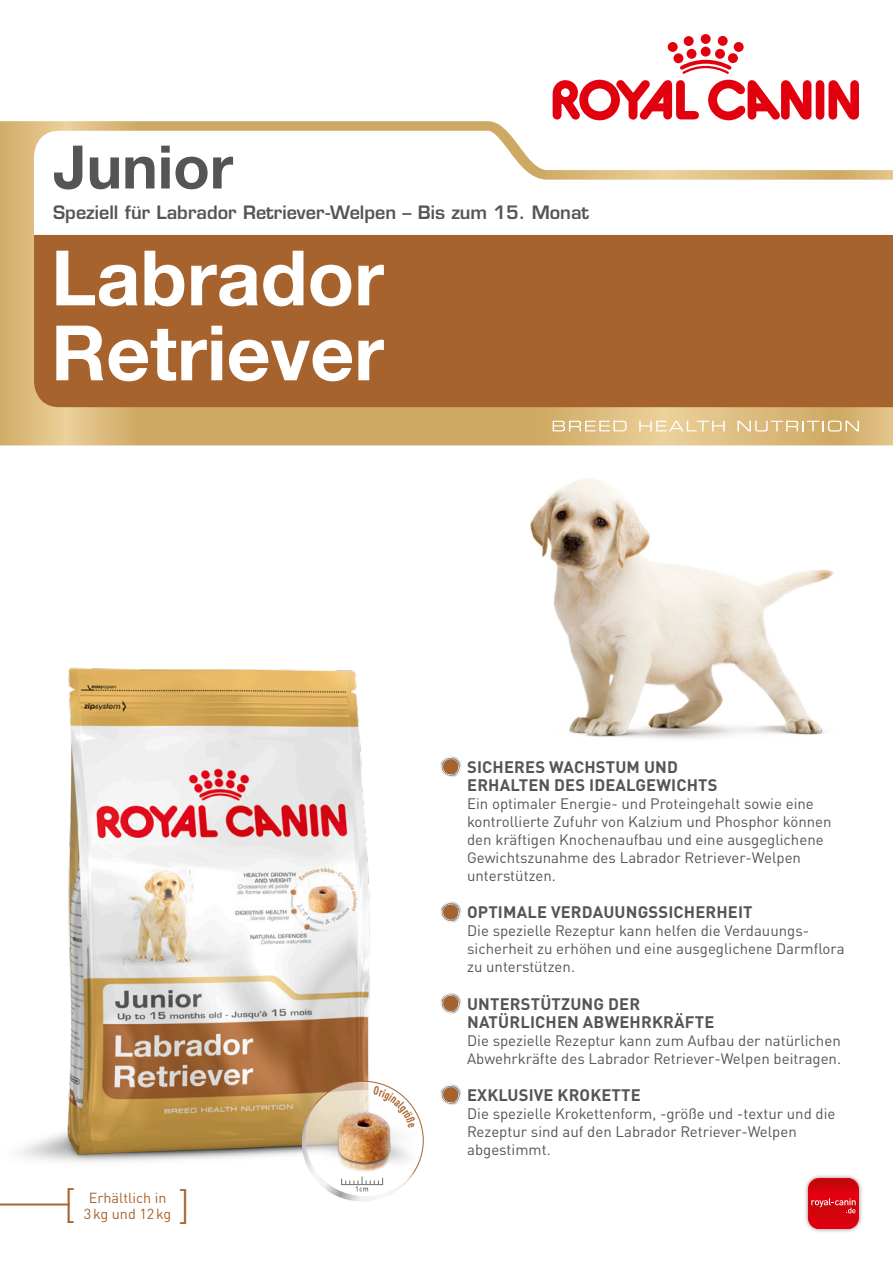
<style>
.page{position:relative;width:893px;height:1263px;background:#fff}
.page>*{position:absolute;margin:0;border:0;box-sizing:border-box;transform-origin:0 0}
.t1{font:700 76.5px/75px "Helvetica Neue LT Std";color:#fff}
.t2{font:700 60px "Helvetica Neue LT Std";color:#555}
.t3{font:300 40.65px "DINOT";color:#a6632e}
.t4{font:600 18px "Eurostile";color:#555}
.t5{font:700 16.5px/18px "DINOT";letter-spacing:.01em;color:#555}
.t6{font:15px/18px "DINOT";color:#555}
.t7{font:14.4px "DINOT";color:#a6632e}
</style>
<div class="page">
<svg style="left:0;top:121px;width:893px;height:324px;background:#d8b87c"></svg>
<svg style="left:553px;top:421px;width:74px;height:10px"></svg>
<svg style="left:639px;top:421px;width:86px;height:10px"></svg>
<svg style="left:737px;top:421px;width:122px;height:10px"></svg>
<div style="left:34px;top:235px;width:859px;height:172px;background:#a6632e"></div>
<svg style="left:34px;top:131px;width:859px;height:104px"></svg>
<img style="left:530px;top:478px;width:304px;height:261px">
<div style="left:816px;top:80px;width:8px;height:40px;background:#e3000e;border-radius:4px"></div>
<svg style="left:828px;top:80px;width:31px;height:40px"></svg>
<div style="left:684px;top:36px;width:10px;height:10px;background:#e3000e;border-radius:50%"></div>
<div style="left:701px;top:34px;width:10px;height:10px;background:#e3000e;border-radius:50%"></div>
<div style="left:668px;top:42px;width:10px;height:10px;background:#e3000e;border-radius:50%"></div>
<div style="left:718px;top:36px;width:10px;height:10px;background:#e3000e;border-radius:50%"></div>
<div style="left:734px;top:42px;width:10px;height:10px;background:#e3000e;border-radius:50%"></div>
<div style="left:728px;top:53px;width:10px;height:10px;background:#e3000e;border-radius:50%"></div>
<div style="left:715px;top:49px;width:10px;height:10px;background:#e3000e;border-radius:50%"></div>
<div style="left:701px;top:47px;width:10px;height:10px;background:#e3000e;border-radius:50%"></div>
<div style="left:687px;top:49px;width:9px;height:10px;background:#e3000e;border-radius:50%"></div>
<div style="left:673px;top:53px;width:10px;height:10px;background:#e3000e;border-radius:50%"></div>
<svg style="left:553px;top:60px;width:258px;height:60px"></svg>
<div style="left:803px;top:1173px;width:61px;height:61px;background:#191918;opacity:.5"></div>
<div style="left:808px;top:1178px;width:51px;height:51px;background:#e3000e;border-radius:11px"></div>
<svg style="left:809px;top:1179px;width:48px;height:50px"></svg>
<img style="left:0;top:667px;width:462px;height:539px">
<svg style="left:440px;top:756px;width:21px;height:21px"></svg>
<svg style="left:441px;top:757px;width:20px;height:19px"></svg>
<div style="left:440px;top:901px;width:21px;height:22px;background:#f4f4f4;border-radius:11px"></div>
<svg style="left:441px;top:902px;width:20px;height:20px"></svg>
<div style="left:440px;top:993px;width:21px;height:21px;background:#efefef;border-radius:11px"></div>
<svg style="left:441px;top:993px;width:20px;height:20px"></svg>
<svg style="left:440px;top:1084px;width:21px;height:21px"></svg>
<svg style="left:441px;top:1085px;width:20px;height:19px"></svg>
<img style="left:303px;top:1081px;width:121px;height:119px">
<hr style="left:0;top:1203px;width:70px;height:2px;background:#a6632e">
<svg style="left:297px;top:1086px;width:118px;height:120px"></svg>
<svg style="left:180px;top:1189px;width:6px;height:17px"></svg>
<h2 class="t2" style="left:53px;top:130px;width:181px">Junior</h2>
<p class="t4" style="left:53px;top:202px;width:538px">Speziell für Labrador Retriever-Welpen – Bis zum 15. Monat</p>
<h1 class="t1" style="left:51px;top:239px;width:334px">Labrador<br>Retriever</h1>
<h3 class="t3" style="left:64px;top:1180px;width:13px">[</h3>
<p class="t7" style="left:89px;top:1189px;width:79px">Erhältlich in</p>
<p class="t7" style="left:84px;top:1205px;width:89px">3kg und 12kg</p>
<p class="t5" style="left:467px;top:757px;width:250px">SICHERES WACHSTUM UND<br>ERHALTEN DES I DEALGEWICHTS</p>
<p class="t6" style="left:467px;top:794px;width:366px">Ein optimaler Energie- und Proteingehalt sowie eine kontrollierte Zufuhr von Kalzium und Phosphor können den kräftigen Knochenaufbau und eine ausgeglichene Gewichtszunahme des Labrador Retriever-Welpen unterstützen.</p>
<p class="t5" style="left:467px;top:903px;width:32px">OPTIMALE</p>
<p class="t5" style="left:551px;top:903px;width:22px">VERDAUUNG</p>
<p class="t5" style="left:649px;top:903px;width:30px">SSICHERHEIT</p>
<p class="t6" style="left:467px;top:921px;width:379px">Die spezielle Rezeptur kann helfen die Verdauungs&shy;sicherheit zu erhöhen und eine ausgeglichene Darmflora zu unterstützen.</p>
<p class="t5" style="left:467px;top:994px;width:12px">UNTER</p>
<p class="t5" style="left:521px;top:994px;width:62px">STÜTZUNG</p>
<p class="t5" style="left:608px;top:994px;width:12px">DER</p>
<p class="t5" style="left:467px;top:1012px;width:11px">NAT</p>
<p class="t5" style="left:498px;top:1012px;width:22px">ÜRLICHEN</p>
<p class="t5" style="left:583px;top:1012px;width:48px">ABWEHR</p>
<p class="t5" style="left:652px;top:1012px;width:53px">KRÄFTE</p>
<p class="t6" style="left:467px;top:1031px;width:375px">Die spezielle Rezeptur kann zum Aufbau der natürlichen<br>Abwehrkräfte des Labrador Retriever-Welpen beitragen.</p>
<p class="t5" style="left:467px;top:1085px;width:145px">EXKLUSIVE KROKETTE</p>
<p class="t6" style="left:467px;top:1104px;width:370px">Die spezielle Krokettenform, -größe und -textur und die<br>Rezeptur sind auf den Labrador Retriever-Welpen abgestimmt.</p>
</div>
